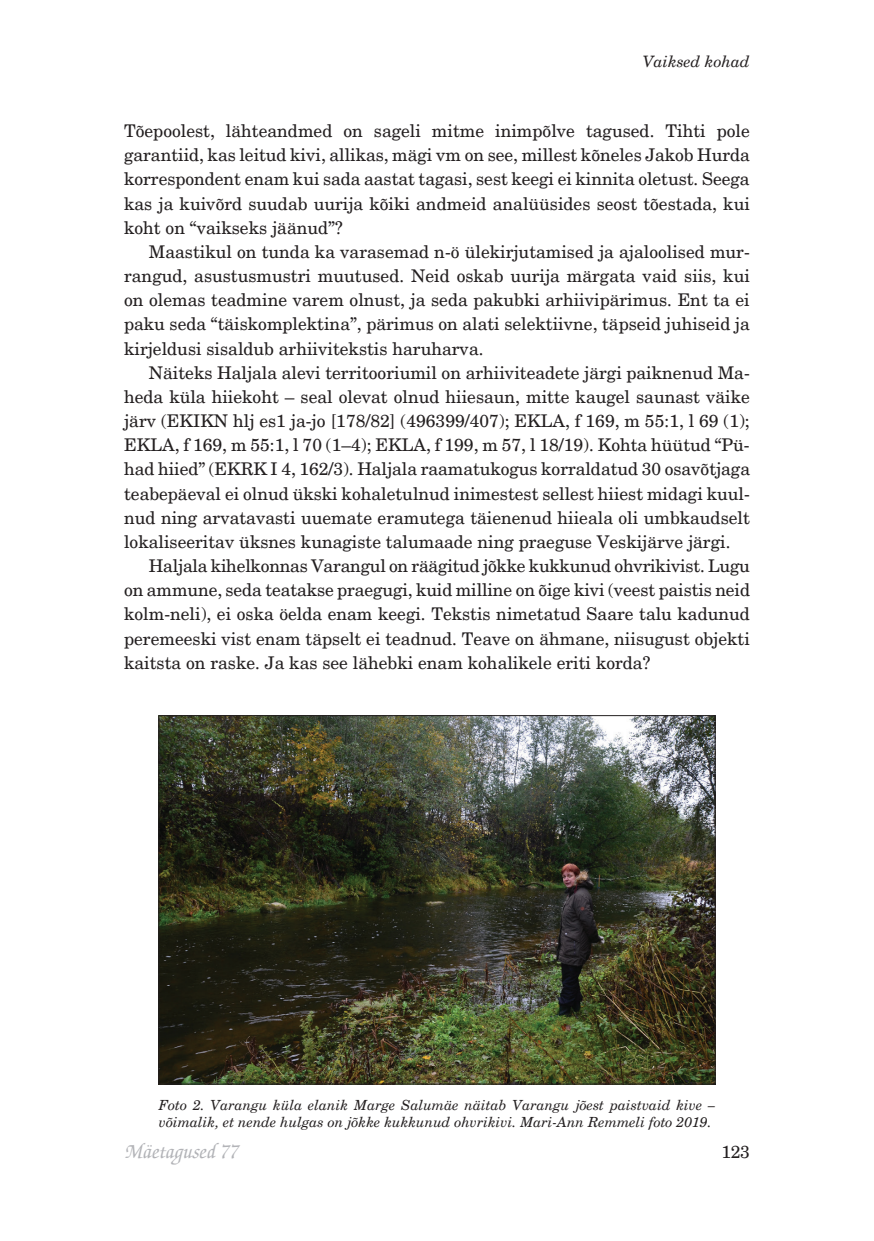
<style>
.page{position:relative;width:874px;height:1241px;background:#fff}
.page>*{position:absolute;margin:0;border:0;box-sizing:border-box;transform-origin:0 0}
.t1{font:italic 500 21px "Zapf Chancery";color:#b2b3b7}
.t2{font:17.5px/24.2px "New Century Schlbk";color:#231f20;text-align:justify}
.t3{font:italic 15.75px "New Century Schlbk";color:#231f20}
.t4{font:italic 14px/16.8px "New Century Schlbk";color:#231f20}
</style>
<div class="page">
<img style="left:160px;top:717px;width:553px;height:365px">
<p class="t3" style="left:642px;top:52px;width:109px">Vaiksed kohad</p>
<p class="t2" style="left:124px;top:119px;width:627px">Tõepoolest, lähteandmed on sageli mitme inimpõlve tagused. Tihti pole garantiid, kas leitud kivi, allikas, mägi vm on see, millest kõneles Jakob Hurda korrespondent enam kui sada aastat tagasi, sest keegi ei kinnita oletust. Seega kas ja kuivõrd suudab uurija kõiki andmeid analüüsides seost tõestada, kui koht on “vaikseks jäänud”?</p>
<p class="t2" style="left:124px;top:240px;width:627px;text-indent:25px">Maastikul on tunda ka varasemad n-ö ülekirjutamised ja ajaloolised mur&shy;rangud, asustusmustri muutused. Neid oskab uurija märgata vaid siis, kui on olemas teadmine varem olnust, ja seda pakubki arhiivipärimus. Ent ta ei paku seda “täiskomplektina”, pärimus on alati selektiivne, täpseid juhiseid ja kirjeldusi sisaldub arhiivitekstis haruharva.</p>
<p class="t2" style="left:124px;top:360px;width:627px;text-indent:25px">Näiteks Haljala alevi territooriumil on arhiiviteadete järgi paiknenud Ma&shy;heda küla hiiekoht – seal olevat olnud hiiesaun, mitte kaugel saunast väike järv (EKIKN hlj es1 ja-jo [178/82] (496399/407); EKLA, f 169, m 55:1, l 69 (1); EKLA, f 169, m 55:1, l 70 (1–4); EKLA, f 199, m 57, l 18/19). Kohta hüütud “Pü&shy;had hiied” (EKRK I 4, 162/3). Haljala raamatukogus korraldatud 30 osavõtjaga teabepäeval ei olnud ükski kohaletulnud inimestest sellest hiiest midagi kuul&shy;nud ning arvatavasti uuemate eramutega täienenud hiieala oli umbkaudselt lokaliseeritav üksnes kunagiste talumaade ning praeguse Veskijärve järgi.</p>
<p class="t2" style="left:124px;top:554px;width:627px;text-indent:25px">Haljala kihelkonnas Varangul on räägitud jõkke kukkunud ohvrikivist. Lugu on ammune, seda teatakse praegugi, kuid milline on õige kivi (veest paistis neid kolm-neli), ei oska öelda enam keegi. Tekstis nimetatud Saare talu kadunud peremeeski vist enam täpselt ei teadnud. Teave on ähmane, niisugust objekti kaitsta on raske. Ja kas see lähebki enam kohalikele eriti korda?</p>
<p class="t4" style="left:159px;top:1096px;width:557px">Foto 2. Varangu küla elanik Marge Salumäe näitab Varangu jõest paistvaid kive – võimalik, et nende hulgas on jõkke kukkunud ohvrikivi. Mari-Ann Remmeli foto 2019.</p>
<p class="t1" style="left:124px;top:1137px;width:115px">Mäetagused 77</p>
<p class="t2" style="left:721px;top:1139px;width:30px">123</p>
</div>
